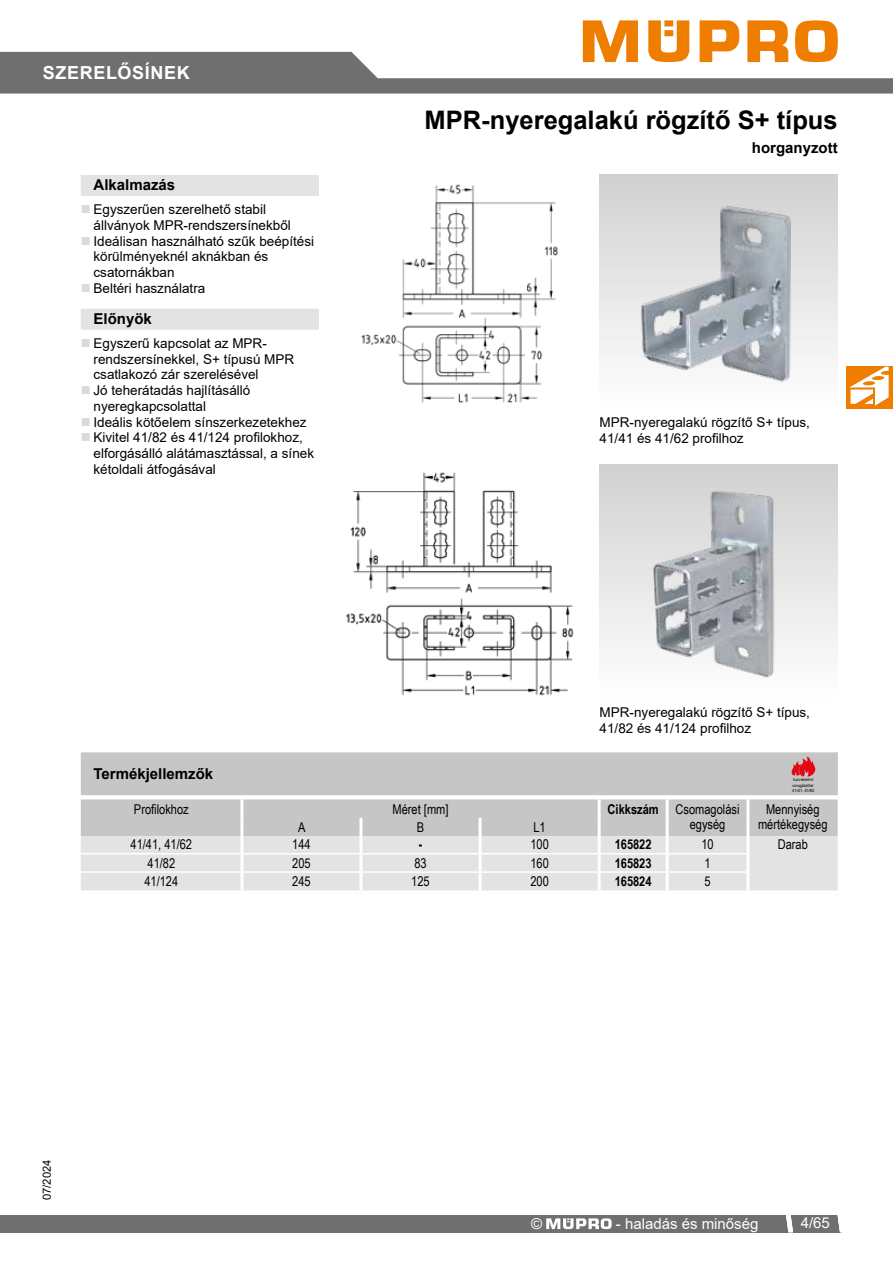
<style>
.page{position:relative;width:893px;height:1263px;background:#fff}
.page>*{position:absolute;margin:0;border:0;box-sizing:border-box;transform-origin:0 0}
.t1{font:700 25.5px "Arial";color:#000}
.t2{font:700 18px "Arial";letter-spacing:.035em;color:#fff}
.t3{font:700 15px "Arial";color:#000}
.t4{font:15px "Arial";color:#fff}
.t5{font:13.5px/15.8px "Arial";color:#000}
.t6{font:13.5px/15.8px "Arial Narrow";color:#000;text-align:center}
.t7{font:700 13.5px "Arial Narrow";color:#000}
.t8{font:11.25px "Arial";color:#000}
.t9{font:4.2px/5.7px "Helvetica Neue";color:#000}
.t10{font:4.2px "Arial";letter-spacing:-.03em;color:#000}
</style>
<div class="page">
<svg style="left:0;top:20px;width:893px;height:74px"></svg>
<div style="left:0;top:1215px;width:841px;height:17px;background:#706f6f"></div>
<svg style="left:838px;top:1215px;width:3px;height:17px"></svg>
<svg style="left:786px;top:1215px;width:7px;height:17px"></svg>
<svg style="left:546px;top:1218px;width:66px;height:11px"></svg>
<div style="left:81px;top:175px;width:238px;height:21px;background:#e3e3e3"></div>
<div style="left:81px;top:309px;width:238px;height:21px;background:#e3e3e3"></div>
<img style="left:600px;top:175px;width:238px;height:207px">
<img style="left:361px;top:184px;width:197px;height:219px">
<img style="left:600px;top:464px;width:238px;height:214px">
<img style="left:346px;top:472px;width:228px;height:224px">
<svg style="left:81px;top:753px;width:757px;height:137px;background:#d3d2d2"></svg>
<hr style="left:240px;top:799px;width:3px;height:19px;background:#fff">
<hr style="left:598px;top:799px;width:3px;height:19px;background:#fff">
<hr style="left:666px;top:799px;width:3px;height:19px;background:#fff">
<hr style="left:746px;top:799px;width:3px;height:19px;background:#fff">
<hr style="left:240px;top:818px;width:3px;height:18px;background:#fff">
<hr style="left:359px;top:818px;width:3px;height:18px;background:#fff">
<hr style="left:479px;top:818px;width:3px;height:18px;background:#fff">
<hr style="left:598px;top:818px;width:3px;height:18px;background:#fff">
<hr style="left:666px;top:818px;width:3px;height:18px;background:#fff">
<hr style="left:746px;top:818px;width:3px;height:18px;background:#fff">
<hr style="left:240px;top:836px;width:3px;height:17px;background:#fff">
<hr style="left:359px;top:836px;width:3px;height:17px;background:#fff">
<hr style="left:479px;top:836px;width:3px;height:17px;background:#fff">
<hr style="left:598px;top:836px;width:3px;height:17px;background:#fff">
<hr style="left:666px;top:836px;width:3px;height:17px;background:#fff">
<hr style="left:746px;top:836px;width:3px;height:18px;background:#fff">
<hr style="left:240px;top:854px;width:3px;height:17px;background:#fff">
<hr style="left:359px;top:854px;width:3px;height:17px;background:#fff">
<hr style="left:479px;top:854px;width:3px;height:17px;background:#fff">
<hr style="left:598px;top:854px;width:3px;height:17px;background:#fff">
<hr style="left:666px;top:854px;width:3px;height:17px;background:#fff">
<hr style="left:746px;top:854px;width:3px;height:18px;background:#fff">
<hr style="left:240px;top:873px;width:3px;height:17px;background:#fff">
<hr style="left:359px;top:873px;width:3px;height:17px;background:#fff">
<hr style="left:479px;top:873px;width:3px;height:17px;background:#fff">
<hr style="left:598px;top:873px;width:3px;height:17px;background:#fff">
<hr style="left:666px;top:873px;width:3px;height:17px;background:#fff">
<hr style="left:746px;top:872px;width:3px;height:18px;background:#fff">
<hr style="left:81px;top:853px;width:161px;height:1px;background:#fff">
<hr style="left:242px;top:853px;width:119px;height:1px;background:#fff">
<hr style="left:361px;top:853px;width:119px;height:1px;background:#fff">
<hr style="left:480px;top:853px;width:119px;height:1px;background:#fff">
<hr style="left:599px;top:853px;width:68px;height:1px;background:#fff">
<hr style="left:667px;top:853px;width:79px;height:1px;background:#fff">
<hr style="left:81px;top:871px;width:161px;height:2px;background:#fff">
<hr style="left:242px;top:871px;width:119px;height:2px;background:#fff">
<hr style="left:361px;top:871px;width:119px;height:2px;background:#fff">
<hr style="left:480px;top:871px;width:119px;height:2px;background:#fff">
<hr style="left:599px;top:871px;width:68px;height:2px;background:#fff">
<hr style="left:667px;top:871px;width:79px;height:2px;background:#fff">
<div style="left:846px;top:367px;width:47px;height:42px;background:#ef7d00"></div>
<svg style="left:849px;top:367px;width:40px;height:39px"></svg>
<h2 class="t2" style="left:43px;top:60px;width:148px">SZERELŐSÍNEK</h2>
<p class="t3" style="left:94px;top:174px;width:83px">Alkalmazás</p>
<p class="t5" style="left:94px;top:201px;width:222px">Egyszerűen szerelhető stabil állványok MPR-rendszersínekből<br>Ideálisan használható szűk beépítési körülményeknél aknákban és csatornákban<br>Beltéri használatra</p>
<p class="t3" style="left:94px;top:308px;width:60px">Előnyök</p>
<p class="t5" style="left:94px;top:335px;width:222px">Egyszerű kapcsolat az MPR&shy;rendszersínekkel, S+ típusú MPR csatlakozó zár szerelésével<br>Jó teherátadás hajlításálló nyeregkapcsolattal<br>Ideális kötőelem sínszerkezetekhez<br>Kivitel 41/82 és 41/124 profilokhoz, elforgásálló alátámasztással, a sínek kétoldali átfogásával</p>
<p class="t3" style="left:94px;top:763px;width:121px">Termékjellemzők</p>
<h1 class="t1" style="left:425px;top:102px;width:415px">MPR-nyeregalakú rögzítő S+ típus</h1>
<p class="t3" style="left:752px;top:138px;width:87px">horganyzott</p>
<p class="t5" style="left:600px;top:414px;width:212px;line-height:16.2px">MPR-nyeregalakú rögzítő S+ típus,<br>41/41 és 41/62 profilhoz</p>
<p class="t5" style="left:600px;top:704px;width:212px;line-height:16.2px">MPR-nyeregalakú rögzítő S+ típus,<br>41/82 és 41/124 profilhoz</p>
<p class="t9" style="left:792px;top:776px;width:23px">tuzvédelmi vizsgálattal</p>
<p class="t10" style="left:792px;top:788px;width:24px">41/41, 41/82</p>
<p class="t6" style="left:134px;top:800px;width:56px">Profilokhoz</p>
<p class="t6" style="left:393px;top:800px;width:57px">Méret [mm]</p>
<p class="t7" style="left:608px;top:798px;width:53px">Cikkszám</p>
<p class="t6" style="left:676px;top:800px;width:65px">Csomagolási egység</p>
<p class="t6" style="left:766px;top:800px;width:55px">Mennyiség</p>
<p class="t6" style="left:298px;top:819px;width:9px">A</p>
<p class="t6" style="left:417px;top:819px;width:9px">B</p>
<p class="t6" style="left:533px;top:819px;width:14px">L1</p>
<p class="t6" style="left:758px;top:816px;width:71px">mértékegység</p>
<p class="t6" style="left:131px;top:836px;width:63px">41/41, 41/62</p>
<p class="t6" style="left:292px;top:836px;width:20px">144</p>
<p class="t7" style="left:419px;top:834px;width:5px">-</p>
<p class="t6" style="left:530px;top:836px;width:20px">100</p>
<p class="t7" style="left:615px;top:834px;width:38px">165822</p>
<p class="t6" style="left:701px;top:836px;width:14px">10</p>
<p class="t6" style="left:778px;top:836px;width:32px">Darab</p>
<p class="t6" style="left:148px;top:855px;width:29px">41/82</p>
<p class="t6" style="left:292px;top:855px;width:20px">205</p>
<p class="t6" style="left:414px;top:855px;width:14px">83</p>
<p class="t6" style="left:530px;top:855px;width:20px">160</p>
<p class="t7" style="left:615px;top:853px;width:38px">165823</p>
<p class="t6" style="left:704px;top:855px;width:8px">1</p>
<p class="t6" style="left:144px;top:873px;width:35px">41/124</p>
<p class="t6" style="left:292px;top:873px;width:20px">245</p>
<p class="t6" style="left:411px;top:873px;width:20px">125</p>
<p class="t6" style="left:530px;top:873px;width:20px">200</p>
<p class="t7" style="left:615px;top:871px;width:38px">165824</p>
<p class="t6" style="left:704px;top:873px;width:8px">5</p>
<p class="t8" style="left:39px;top:1200px;width:42px;rotate:-90deg">07/2024</p>
<p class="t4" style="left:531px;top:1213px;width:13px">©</p>
<p class="t4" style="left:616px;top:1213px;width:144px">- haladás és minőség</p>
<p class="t4" style="left:801px;top:1213px;width:31px">4/65</p>
</div>
